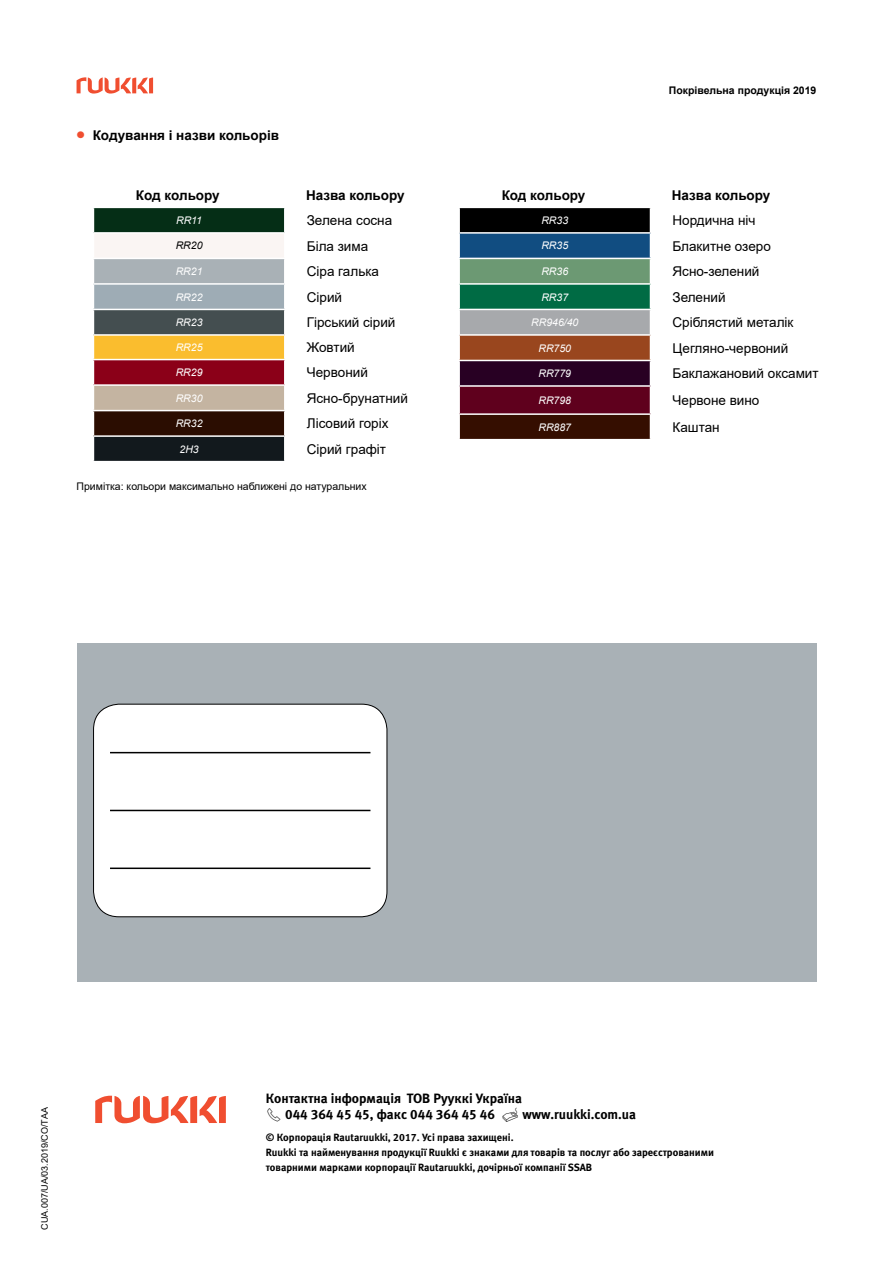
<style>
.page{position:relative;width:893px;height:1263px;background:#fff}
.page>*{position:absolute;margin:0;border:0;box-sizing:border-box;transform-origin:0 0}
.t1{font:13.5px "Arial";color:#000}
.t2{font:13.5px/16.5px "Meta Bold LFC";color:#000}
.t3{font:700 13.5px "Arial";color:#000}
.t4{font:10.5px/15px "Meta Bold LFC";color:#000}
.t5{font:italic 10.5px "Arial";color:#fff}
.t6{font:10.5px "Arial";color:#000}
.t7{font:700 10.5px "Arial";color:#000}
.t8{font:italic 10.5px "Arial";color:#000}
.t9{font:9px "Arial";color:#000}
.s1{font-size:24px;color:#f04e30}
.s2{font-family:"FF Dingbests";font-size:18px}
</style>
<div class="page">
<svg style="left:77px;top:77px;width:76px;height:17px"></svg>
<div style="left:77px;top:643px;width:739px;height:338px;background:#a9b1b6"></div>
<svg style="left:95px;top:1096px;width:131px;height:27px"></svg>
<div style="left:94px;top:704px;width:293px;height:213px;background:#fff;border-radius:26px"></div>
<div style="left:93px;top:704px;width:294px;height:213px;border:1px solid #000;border-radius:26px"></div>
<hr style="left:110px;top:752px;width:260px;height:1px;background:#000">
<hr style="left:110px;top:810px;width:260px;height:1px;background:#000">
<hr style="left:110px;top:867px;width:260px;height:2px;background:#000">
<div style="left:459px;top:207px;width:191px;height:26px;background:#000"></div>
<div style="left:459px;top:233px;width:191px;height:25px;background:#114d81"></div>
<div style="left:459px;top:258px;width:191px;height:26px;background:#6c9973"></div>
<div style="left:459px;top:284px;width:191px;height:25px;background:#006b44"></div>
<div style="left:459px;top:309px;width:191px;height:26px;background:#a7a9ac"></div>
<div style="left:459px;top:335px;width:191px;height:25px;background:#99461e"></div>
<div style="left:459px;top:360px;width:191px;height:26px;background:#280023"></div>
<div style="left:459px;top:386px;width:191px;height:28px;background:#5f001d"></div>
<div style="left:459px;top:414px;width:191px;height:26px;background:#350e00"></div>
<hr style="left:458px;top:234px;width:2px;height:24px;background:#fff">
<hr style="left:458px;top:258px;width:193px;height:1px;background:#fff">
<hr style="left:458px;top:259px;width:2px;height:24px;background:#fff">
<hr style="left:458px;top:283px;width:193px;height:2px;background:#fff">
<hr style="left:458px;top:285px;width:2px;height:24px;background:#fff">
<hr style="left:458px;top:309px;width:193px;height:1px;background:#fff">
<hr style="left:458px;top:310px;width:2px;height:24px;background:#fff">
<hr style="left:458px;top:334px;width:193px;height:2px;background:#fff">
<hr style="left:458px;top:336px;width:2px;height:24px;background:#fff">
<hr style="left:458px;top:360px;width:193px;height:1px;background:#fff">
<hr style="left:458px;top:361px;width:2px;height:24px;background:#fff">
<hr style="left:458px;top:387px;width:2px;height:26px;background:#fff">
<hr style="left:458px;top:385px;width:193px;height:2px;background:#fff">
<hr style="left:458px;top:413px;width:193px;height:2px;background:#fff">
<hr style="left:458px;top:415px;width:2px;height:24px;background:#fff">
<hr style="left:458px;top:439px;width:193px;height:1px;background:#fff">
<hr style="left:458px;top:207px;width:193px;height:1px;background:#fff">
<hr style="left:458px;top:208px;width:2px;height:24px;background:#fff">
<svg style="left:650px;top:208px;width:1px;height:231px"></svg>
<hr style="left:458px;top:232px;width:193px;height:2px;background:#fff">
<div style="left:93px;top:207px;width:192px;height:26px;background:#052e16"></div>
<div style="left:93px;top:233px;width:192px;height:25px;background:#faf5f3"></div>
<div style="left:93px;top:258px;width:192px;height:26px;background:#a9b1b6"></div>
<div style="left:93px;top:284px;width:192px;height:25px;background:#9eacb5"></div>
<div style="left:93px;top:309px;width:192px;height:26px;background:#444e50"></div>
<div style="left:93px;top:335px;width:192px;height:25px;background:#fabd2e"></div>
<div style="left:93px;top:360px;width:192px;height:25px;background:#8b0018"></div>
<div style="left:93px;top:385px;width:192px;height:26px;background:#c4b4a1"></div>
<div style="left:93px;top:411px;width:192px;height:25px;background:#2b0d01"></div>
<div style="left:93px;top:436px;width:192px;height:26px;background:#12191d"></div>
<hr style="left:93px;top:207px;width:193px;height:1px;background:#fff">
<hr style="left:284px;top:208px;width:2px;height:24px;background:#fff">
<hr style="left:93px;top:232px;width:193px;height:2px;background:#fff">
<hr style="left:284px;top:234px;width:2px;height:24px;background:#fff">
<hr style="left:93px;top:258px;width:193px;height:1px;background:#fff">
<hr style="left:284px;top:259px;width:2px;height:24px;background:#fff">
<hr style="left:93px;top:283px;width:193px;height:2px;background:#fff">
<hr style="left:284px;top:285px;width:2px;height:24px;background:#fff">
<hr style="left:93px;top:309px;width:193px;height:1px;background:#fff">
<hr style="left:284px;top:310px;width:2px;height:24px;background:#fff">
<hr style="left:93px;top:334px;width:193px;height:2px;background:#fff">
<hr style="left:284px;top:336px;width:2px;height:23px;background:#fff">
<hr style="left:93px;top:359px;width:193px;height:1px;background:#fff">
<hr style="left:284px;top:360px;width:2px;height:24px;background:#fff">
<hr style="left:93px;top:384px;width:193px;height:2px;background:#fff">
<hr style="left:284px;top:386px;width:2px;height:24px;background:#fff">
<hr style="left:93px;top:410px;width:193px;height:1px;background:#fff">
<hr style="left:284px;top:411px;width:2px;height:24px;background:#fff">
<hr style="left:93px;top:435px;width:193px;height:2px;background:#fff">
<svg style="left:93px;top:208px;width:1px;height:253px"></svg>
<hr style="left:284px;top:437px;width:2px;height:24px;background:#fff">
<hr style="left:93px;top:461px;width:193px;height:1px;background:#fff">
<p class="t3" style="left:77px;top:125px;width:204px"><span class="s1">•</span> Кодування і назви кольорів</p>
<p class="t3" style="left:136px;top:185px;width:85px">Код кольору</p>
<p class="t3" style="left:306px;top:185px;width:100px">Назва кольору</p>
<p class="t5" style="left:176px;top:213px;width:28px">RR11</p>
<p class="t1" style="left:307px;top:211px;width:87px">Зелена сосна</p>
<p class="t8" style="left:176px;top:239px;width:28px">RR20</p>
<p class="t1" style="left:307px;top:236px;width:63px">Біла зима</p>
<p class="t5" style="left:176px;top:264px;width:28px">RR21</p>
<p class="t1" style="left:307px;top:262px;width:74px">Сіра галька</p>
<p class="t5" style="left:176px;top:290px;width:28px">RR22</p>
<p class="t1" style="left:307px;top:288px;width:37px">Сірий</p>
<p class="t5" style="left:176px;top:316px;width:28px">RR23</p>
<p class="t1" style="left:307px;top:313px;width:90px">Гірський сірий</p>
<p class="t5" style="left:176px;top:341px;width:28px">RR25</p>
<p class="t1" style="left:307px;top:338px;width:49px">Жовтий</p>
<p class="t5" style="left:176px;top:366px;width:28px">RR29</p>
<p class="t1" style="left:307px;top:363px;width:63px">Червоний</p>
<p class="t5" style="left:176px;top:391px;width:28px">RR30</p>
<p class="t1" style="left:307px;top:389px;width:103px">Ясно-брунатний</p>
<p class="t5" style="left:176px;top:417px;width:28px">RR32</p>
<p class="t1" style="left:307px;top:414px;width:83px">Лісовий горіх</p>
<p class="t5" style="left:179px;top:442px;width:21px">2H3</p>
<p class="t1" style="left:307px;top:440px;width:81px">Сірий графіт</p>
<p class="t6" style="left:77px;top:479px;width:292px">Примітка: кольори максимально наближені до натуральних</p>
<p class="t7" style="left:669px;top:82px;width:149px">Покрівельна продукція 2019</p>
<p class="t3" style="left:502px;top:185px;width:85px">Код кольору</p>
<p class="t3" style="left:672px;top:185px;width:100px">Назва кольору</p>
<p class="t5" style="left:541px;top:213px;width:28px">RR33</p>
<p class="t1" style="left:672px;top:211px;width:85px">Нордична ніч</p>
<p class="t5" style="left:541px;top:239px;width:28px">RR35</p>
<p class="t1" style="left:672px;top:236px;width:100px">Блакитне озеро</p>
<p class="t5" style="left:541px;top:264px;width:28px">RR36</p>
<p class="t1" style="left:672px;top:262px;width:88px">Ясно-зелений</p>
<p class="t5" style="left:541px;top:290px;width:28px">RR37</p>
<p class="t1" style="left:672px;top:288px;width:55px">Зелений</p>
<p class="t5" style="left:531px;top:316px;width:49px">RR946/40</p>
<p class="t1" style="left:672px;top:313px;width:122px">Сріблястий металік</p>
<p class="t5" style="left:538px;top:341px;width:34px">RR750</p>
<p class="t1" style="left:672px;top:339px;width:117px">Цегляно-червоний</p>
<p class="t5" style="left:538px;top:367px;width:34px">RR779</p>
<p class="t1" style="left:672px;top:364px;width:148px">Баклажановий оксамит</p>
<p class="t5" style="left:538px;top:393px;width:34px">RR798</p>
<p class="t1" style="left:672px;top:391px;width:88px">Червоне вино</p>
<p class="t5" style="left:538px;top:420px;width:34px">RR887</p>
<p class="t1" style="left:672px;top:418px;width:49px">Каштан</p>
<p class="t9" style="left:38px;top:1229px;width:124px;rotate:-90deg">CUA.007/UA/03.2019/CO/ТАА</p>
<p class="t2" style="left:266px;top:1090px;width:372px">Контактна інформація ТОВ Рууккі Україна<br><span class="s2">S</span> 044 364 45 45, факс 044 364 45 46 <span class="s2">w</span> www.ruukki.com.ua</p>
<p class="t4" style="left:266px;top:1129px;width:450px">© Корпорація Rautaruukki, 2017. Усі права захищені.<br>Ruukki та найменування продукції Ruukki є знаками для товарів та послуг або зареєстрованими товарними марками корпорації Rautaruukki, дочірньої компанії SSAB</p>
</div>
